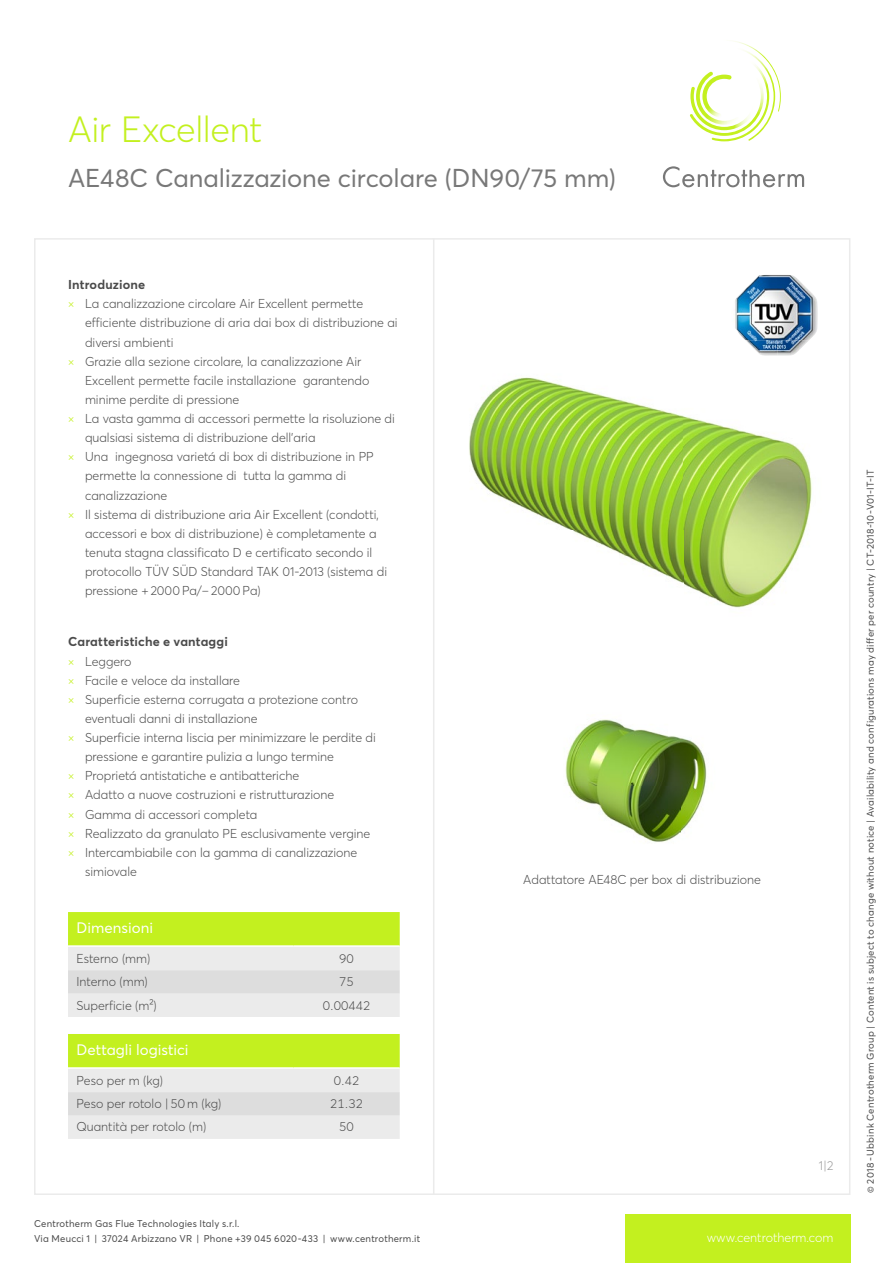
<style>
.page{position:relative;width:893px;height:1263px;background:#fff}
.page>*{position:absolute;margin:0;border:0;box-sizing:border-box;transform-origin:0 0}
.t1{font:300 36px "Averta PE";letter-spacing:-.01em;color:#c3f01f}
.t2{font:25.5px "Averta PE";letter-spacing:-.005em;color:#787878}
.t3{font:15px "Averta PE";color:#fff}
.t4{font:300 12.75px "Averta PE";color:#4b4b4b}
.t5{font:700 12.75px "Averta PE";letter-spacing:.015em;color:#4b4b4b}
.t6{font:300 12.75px "Averta PE";color:#fff}
.t7{font:300 12.75px "Averta PE";color:#9a9a9a}
.t8{font:9.75px/14.9px "Averta PE";letter-spacing:.025em;color:#4b4b4b}
.s1{color:#c3f01f}
</style>
<div class="page">
<div style="left:625px;top:1214px;width:225px;height:49px;background:#c3f01f"></div>
<img style="left:705px;top:72px;width:7px;height:4px">
<img style="left:690px;top:76px;width:22px;height:58px">
<img style="left:712px;top:72px;width:24px;height:69px">
<img style="left:736px;top:112px;width:37px;height:29px">
<img style="left:715px;top:41px;width:66px;height:71px">
<svg style="left:663px;top:166px;width:141px;height:21px"></svg>
<hr style="left:433px;top:238px;width:1px;height:957px;background:#ebebeb">
<svg style="left:68px;top:912px;width:332px;height:105px;background:#dbe9a6"></svg>
<hr style="left:68px;top:945px;width:225px;height:2px;background:#fff">
<hr style="left:293px;top:945px;width:107px;height:2px;background:#fff">
<svg style="left:68px;top:1034px;width:332px;height:105px;background:#dbe9a6"></svg>
<hr style="left:68px;top:1067px;width:225px;height:2px;background:#fff">
<hr style="left:293px;top:1067px;width:107px;height:2px;background:#fff">
<img style="left:735px;top:275px;width:83px;height:65px">
<img style="left:469px;top:377px;width:343px;height:231px">
<img style="left:746px;top:340px;width:63px;height:16px">
<img style="left:565px;top:719px;width:142px;height:123px">
<h1 class="t1" style="left:68px;top:104px;width:196px">Air Excellent</h1>
<h2 class="t2" style="left:68px;top:161px;width:549px">AE48C Canalizzazione circolare (DN90/75 mm)</h2>
<p class="t5" style="left:68px;top:276px;width:79px">Introduzione</p>
<p class="t4" style="left:68px;top:295px;width:297px"><span class="s1">×</span> La canalizzazione circolare Air Excellent permette</p>
<p class="t4" style="left:85px;top:314px;width:314px">efficiente distribuzione di aria dai box di distribuzione ai</p>
<p class="t4" style="left:85px;top:333px;width:90px">diversi ambienti</p>
<p class="t4" style="left:68px;top:352px;width:295px"><span class="s1">×</span> Grazie alla sezione circolare, la canalizzazione Air</p>
<p class="t4" style="left:85px;top:372px;width:286px">Excellent permette facile installazione garantendo</p>
<p class="t4" style="left:85px;top:391px;width:156px">minime perdite di pressione</p>
<p class="t4" style="left:68px;top:410px;width:328px"><span class="s1">×</span> La vasta gamma di accessori permette la risoluzione di</p>
<p class="t4" style="left:85px;top:429px;width:232px">qualsiasi sistema di distribuzione dell’aria</p>
<p class="t4" style="left:68px;top:448px;width:307px"><span class="s1">×</span> Una ingegnosa varietá di box di distribuzione in PP</p>
<p class="t4" style="left:85px;top:467px;width:263px">permette la connessione di tutta la gamma di</p>
<p class="t4" style="left:85px;top:486px;width:84px">canalizzazione</p>
<p class="t4" style="left:68px;top:505px;width:312px"><span class="s1">×</span> Il sistema di distribuzione aria Air Excellent (condotti,</p>
<p class="t4" style="left:85px;top:525px;width:293px">accessori e box di distribuzione) è completamente a</p>
<p class="t4" style="left:85px;top:544px;width:289px">tenuta stagna classificato D e certificato secondo il</p>
<p class="t4" style="left:85px;top:563px;width:304px">protocollo TÜV SÜD Standard TAK 01-2013 (sistema di</p>
<p class="t4" style="left:85px;top:582px;width:177px">pressione + 2000 Pa/– 2000 Pa)</p>
<p class="t5" style="left:68px;top:633px;width:161px">Caratteristiche e vantaggi</p>
<p class="t4" style="left:68px;top:652px;width:65px"><span class="s1">×</span> Leggero</p>
<p class="t4" style="left:68px;top:671px;width:173px"><span class="s1">×</span> Facile e veloce da installare</p>
<p class="t4" style="left:68px;top:690px;width:291px"><span class="s1">×</span> Superficie esterna corrugata a protezione contro</p>
<p class="t4" style="left:85px;top:710px;width:174px">eventuali danni di installazione</p>
<p class="t4" style="left:68px;top:729px;width:309px"><span class="s1">×</span> Superficie interna liscia per minimizzare le perdite di</p>
<p class="t4" style="left:85px;top:748px;width:250px">pressione e garantire pulizia a lungo termine</p>
<p class="t4" style="left:68px;top:767px;width:233px"><span class="s1">×</span> Proprietá antistatiche e antibatteriche</p>
<p class="t4" style="left:68px;top:786px;width:268px"><span class="s1">×</span> Adatto a nuove costruzioni e ristrutturazione</p>
<p class="t4" style="left:68px;top:805px;width:191px"><span class="s1">×</span> Gamma di accessori completa</p>
<p class="t4" style="left:68px;top:824px;width:304px"><span class="s1">×</span> Realizzato da granulato PE esclusivamente vergine</p>
<p class="t4" style="left:68px;top:843px;width:291px"><span class="s1">×</span> Intercambiabile con la gamma di canalizzazione</p>
<p class="t4" style="left:85px;top:863px;width:53px">simiovale</p>
<p class="t3" style="left:77px;top:918px;width:78px">Dimensioni</p>
<p class="t4" style="left:77px;top:949px;width:75px">Esterno (mm)</p>
<p class="t4" style="left:339px;top:949px;width:16px">90</p>
<p class="t4" style="left:77px;top:973px;width:73px">Interno (mm)</p>
<p class="t4" style="left:339px;top:973px;width:16px">75</p>
<p class="t4" style="left:77px;top:996px;width:82px">Superficie (m²)</p>
<p class="t4" style="left:323px;top:996px;width:49px">0.00442</p>
<p class="t3" style="left:77px;top:1040px;width:113px">Dettagli logistici</p>
<p class="t4" style="left:77px;top:1071px;width:88px">Peso per m (kg)</p>
<p class="t4" style="left:334px;top:1071px;width:27px">0.42</p>
<p class="t4" style="left:77px;top:1095px;width:146px">Peso per rotolo | 50 m (kg)</p>
<p class="t4" style="left:330px;top:1095px;width:34px">21.32</p>
<p class="t4" style="left:77px;top:1118px;width:131px">Quantità per rotolo (m)</p>
<p class="t4" style="left:339px;top:1118px;width:16px">50</p>
<p class="t8" style="left:34px;top:1215px;width:388px">Centrotherm Gas Flue Technologies Italy s.r.l.<br>Via Meucci 1 | 37024 Arbizzano VR | Phone +39 045 6020-433 | www.centrotherm.it</p>
<p class="t4" style="left:523px;top:871px;width:239px">Adattatore AE48C per box di distribuzione</p>
<p class="t7" style="left:819px;top:1157px;width:16px">1 | 2</p>
<p class="t6" style="left:707px;top:1228px;width:128px">www.centrotherm.com</p>
<p class="t8" style="left:863px;top:1193px;width:725px;rotate:-90deg">© 2018 - Ubbink Centrotherm Group | Content is subject to change without notice | Availability and configurations may differ per country | CT-2018-10-V01-IT-IT</p>
</div>
